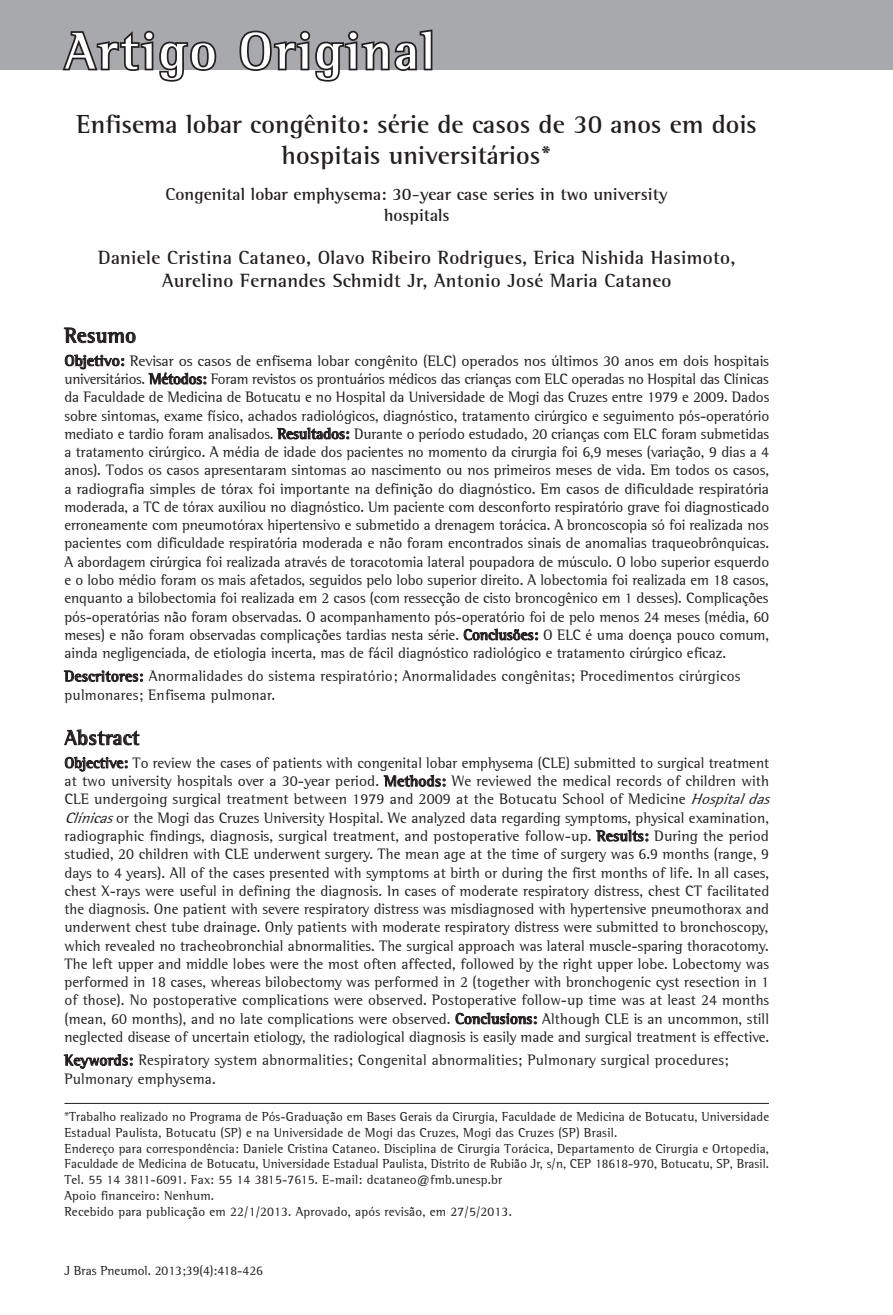
<style>
.page{position:relative;width:893px;height:1315px;background:#fff}
.page>*{position:absolute;margin:0;border:0;box-sizing:border-box;transform-origin:0 0}
.t1{font:700 52.5px "Libre Semi Serif S Si";letter-spacing:.05em;color:#fff}
.Título___1o_idioma{font:700 26.25px/31.5px "Libre Semi Serif S Si";color:#231f20;text-align:center}
.Abstract___título{font:700 21px "Libre Semi Serif S Si";letter-spacing:.015em;color:#231f20}
.Resumo___título{font:700 21px "Libre Semi Serif S Si";letter-spacing:.015em;color:#231f20}
.Autores{font:700 19.25px/23.1px "Libre Semi Serif S Si";letter-spacing:.015em;color:#231f20;text-align:center}
.Título___2o_idioma{font:700 17.5px/21px "Libre Semi Serif S Si";color:#231f20;text-align:center}
.Resumo{font:15.22px/18.2px "Libre Semi Serif S Si";letter-spacing:-.005em;color:#231f20;text-align:justify;scale:1.04 1}
.Abstract{font:15.22px/18.2px "Libre Semi Serif S Si";letter-spacing:.005em;color:#231f20}
.Palavras-chave{font:15.22px/18.2px "Libre Semi Serif S Si";letter-spacing:.015em;color:#231f20}
.Keywords{font:15.22px/18.2px "Libre Semi Serif S Si";letter-spacing:.015em;color:#231f20}
.Endereço{font:13.12px/15.8px "Libre Semi Serif S Si";letter-spacing:.015em;color:#231f20}
.rodapé{font:13.12px "Libre Semi Serif S Si";color:#231f20}
.s1{font-weight:700}
.s2{font-style:italic}
</style>
<div class="page">
<div style="left:0;top:0;width:893px;height:70px;background:#a8a9ad"></div>
<svg style="left:64px;top:328px;width:71px;height:15px"></svg>
<svg style="left:65px;top:355px;width:59px;height:14px"></svg>
<svg style="left:149px;top:372px;width:57px;height:12px"></svg>
<svg style="left:277px;top:428px;width:72px;height:11px"></svg>
<svg style="left:464px;top:629px;width:74px;height:11px"></svg>
<svg style="left:64px;top:671px;width:79px;height:10px"></svg>
<svg style="left:65px;top:729px;width:74px;height:16px"></svg>
<svg style="left:65px;top:757px;width:62px;height:14px"></svg>
<svg style="left:384px;top:775px;width:61px;height:11px"></svg>
<svg style="left:596px;top:830px;width:52px;height:11px"></svg>
<svg style="left:456px;top:1013px;width:81px;height:11px"></svg>
<svg style="left:64px;top:1054px;width:69px;height:14px"></svg>
<hr style="left:64px;top:1103px;width:705px;height:1px;background:#231f20">
<svg style="left:62px;top:30px;width:155px;height:52px"></svg>
<svg style="left:239px;top:29px;width:194px;height:53px"></svg>
<h1 class="t1" style="left:64px;top:19px;width:372px">Artigo Original</h1>
<p class="Título___1o_idioma" style="left:77px;top:108px;width:682px">Enfisema lobar congênito: série de casos de 30 anos em dois hospitais universitários*</p>
<p class="Título___2o_idioma" style="left:165px;top:184px;width:504px">Congenital lobar emphysema: 30-year case series in two university hospitals</p>
<p class="Autores" style="left:98px;top:246px;width:639px">Daniele Cristina Cataneo, Olavo Ribeiro Rodrigues, Erica Nishida Hasimoto,<br>Aurelino Fernandes Schmidt Jr, Antonio José Maria Cataneo</p>
<p class="Resumo___título" style="left:64px;top:322px;width:73px">Resumo</p>
<p class="Resumo" style="left:64px;top:351px;width:679px"><span class="s1">Objetivo:</span> Revisar os casos de enfisema lobar congênito (ELC) operados nos últimos 30 anos em dois hospitais universitários. <span class="s1">Métodos:</span> Foram revistos os prontuários médicos das crianças com ELC operadas no Hospital das Clínicas da Faculdade de Medicina de Botucatu e no Hospital da Universidade de Mogi das Cruzes entre 1979 e 2009. Dados sobre sintomas, exame físico, achados radiológicos, diagnóstico, tratamento cirúrgico e seguimento pós-operatório mediato e tardio foram analisados. <span class="s1">Resultados:</span> Durante o período estudado, 20 crianças com ELC foram submetidas a tratamento cirúrgico. A média de idade dos pacientes no momento da cirurgia foi 6,9 meses (variação, 9 dias a 4 anos). Todos os casos apresentaram sintomas ao nascimento ou nos primeiros meses de vida. Em todos os casos, a radiografia simples de tórax foi importante na definição do diagnóstico. Em casos de dificuldade respiratória moderada, a TC de tórax auxiliou no diagnóstico. Um paciente com desconforto respiratório grave foi diagnosticado erroneamente com pneumotórax hipertensivo e submetido a drenagem torácica. A broncoscopia só foi realizada nos pacientes com dificuldade respiratória moderada e não foram encontrados sinais de anomalias traqueobrônquicas.<br>A abordagem cirúrgica foi realizada através de toracotomia lateral poupadora de músculo. O lobo superior esquerdo e o lobo médio foram os mais afetados, seguidos pelo lobo superior direito. A lobectomia foi realizada em 18 casos, enquanto a bilobectomia foi realizada em 2 casos (com ressecção de cisto broncogênico em 1 desses). Complicações pós-operatórias não foram observadas. O acompanhamento pós-operatório foi de pelo menos 24 meses (média, 60 meses) e não foram observadas complicações tardias nesta série. <span class="s1">Conclusões:</span> O ELC é uma doença pouco comum, ainda negligenciada, de etiologia incerta, mas de fácil diagnóstico radiológico e tratamento cirúrgico eficaz.</p>
<p class="Palavras-chave" style="left:64px;top:667px;width:677px"><span class="s1">Descritores:</span> Anormalidades do sistema respiratório; Anormalidades congênitas; Procedimentos cirúrgicos pulmonares; Enfisema pulmonar.</p>
<p class="Abstract___título" style="left:64px;top:725px;width:77px">Abstract</p>
<p class="Abstract" style="left:64px;top:753px;width:712px"><span class="s1">Objective:</span> To review the cases of patients with congenital lobar emphysema (CLE) submitted to surgical treatment at two university hospitals over a 30-year period. <span class="s1">Methods:</span> We reviewed the medical records of children with CLE undergoing surgical treatment between 1979 and 2009 at the Botucatu School of Medicine <span class="s2">Hospitaldas Clínicas</span>or the Mogi das Cruzes University Hospital. We analyzed data regarding symptoms, physical examination, radiographic findings, diagnosis, surgical treatment, and postoperative follow-up. <span class="s1">Results:</span> During the period studied, 20 children with CLE underwent surgery. The mean age at the time of surgery was 6.9 months (range, 9 days to 4 years). All of the cases presented with symptoms at birth or during the first months of life. In all cases, chest X-rays were useful in defining the diagnosis. In cases of moderate respiratory distress, chest CT facilitated the diagnosis. One patient with severe respiratory distress was misdiagnosed with hypertensive pneumothorax and underwent chest tube drainage. Only patients with moderate respiratory distress were submitted to bronchoscopy, which revealed no tracheobronchial abnormalities. The surgical approach was lateral muscle-sparing thoracotomy.<br>The left upper and middle lobes were the most often affected, followed by the right upper lobe. Lobectomy was performed in 18 cases, whereas bilobectomy was performed in 2 (together with bronchogenic cyst resection in 1 of those). No postoperative complications were observed. Postoperative follow-up time was at least 24 months (mean, 60 months), and no late complications were observed. <span class="s1">Conclusions:</span> Although CLE is an uncommon, still neglected disease of uncertain etiology, the radiological diagnosis is easily made and surgical treatment is effective.</p>
<p class="Keywords" style="left:64px;top:1051px;width:666px"><span class="s1">Keywords:</span> Respiratory system abnormalities; Congenital abnormalities; Pulmonary surgical procedures;<br>Pulmonary emphysema.</p>
<p class="Endereço" style="left:64px;top:1108px;width:706px">*Trabalho realizado no Programa de Pós-Graduação em Bases Gerais da Cirurgia, Faculdade de Medicina de Botucatu, Universidade<br>Estadual Paulista, Botucatu (SP) e na Universidade de Mogi das Cruzes, Mogi das Cruzes (SP) Brasil.</p>
<p class="Endereço" style="left:64px;top:1140px;width:706px">Endereço para correspondência: Daniele Cristina Cataneo. Disciplina de Cirurgia Torácica, Departamento de Cirurgia e Ortopedia,<br>Faculdade de Medicina de Botucatu, Universidade Estadual Paulista, Distrito de Rubião Jr, s/n, CEP 18618-970, Botucatu, SP, Brasil.</p>
<p class="Endereço" style="left:64px;top:1171px;width:439px">Tel. 55 14 3811-6091. Fax: 55 14 3815-7615. E-mail: dcataneo@fmb.unesp.br</p>
<p class="Endereço" style="left:64px;top:1187px;width:151px">Apoio financeiro: Nenhum.</p>
<p class="Endereço" style="left:64px;top:1203px;width:449px">Recebido para publicação em 22/1/2013. Aprovado, após revisão, em 27/5/2013.</p>
<p class="rodapé" style="left:64px;top:1263px;width:200px">J Bras Pneumol. 2013;39(4):418-426</p>
</div>
